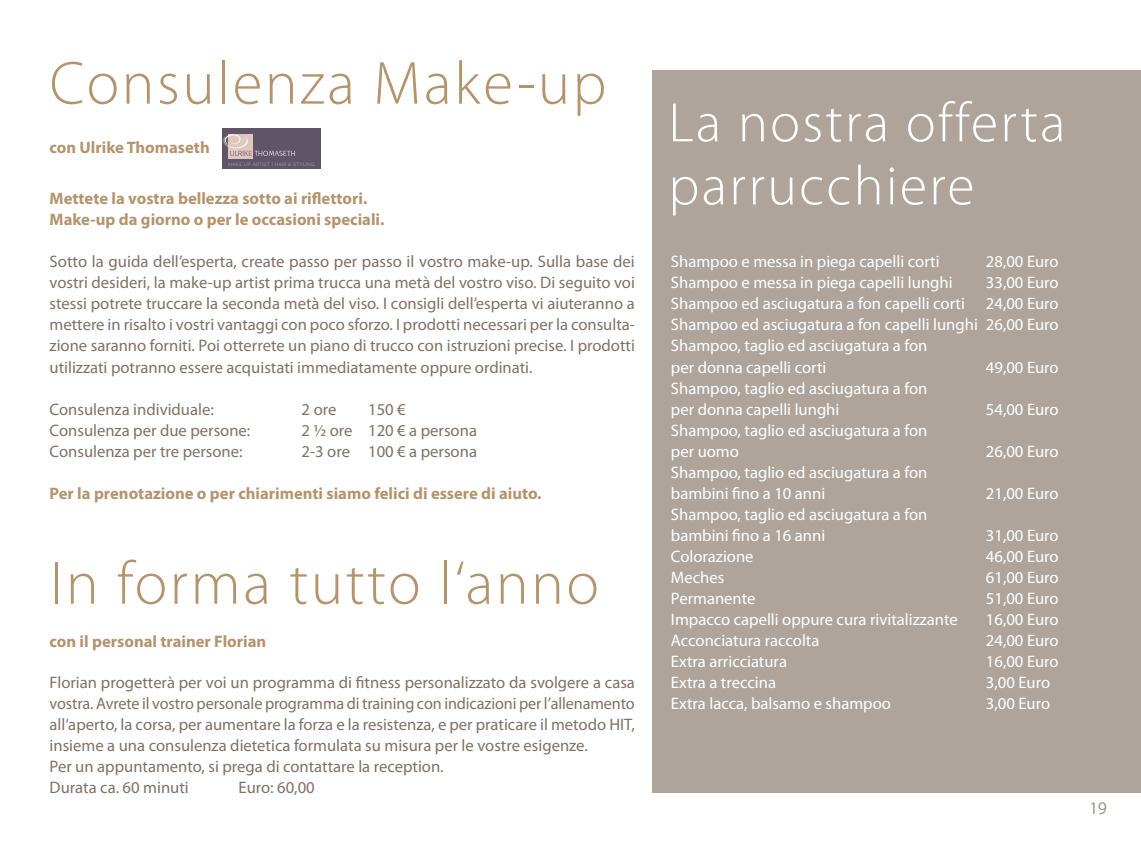
<style>
.page{position:relative;width:1141px;height:844px;background:#fff}
.page>*{position:absolute;margin:0;border:0;box-sizing:border-box;transform-origin:0 0}
.t1{font:300 61.25px "Myriad Pro";letter-spacing:.04em;color:#b4946e}
.t2{font:300 56px/63px "Myriad Pro";letter-spacing:.04em;color:#fff}
.t3{font:300 17.5px "Myriad Pro";color:#a2968d}
.t4{font:16.62px/21px "Myriad Pro";color:#7f7166;text-align:justify}
.t5{font:16.62px/21px "Myriad Pro";color:#fff}
.t6{font:700 16.62px/21px "Myriad Pro";color:#b4946e}
.t7{font:4.9px "Helvetica Neue";letter-spacing:.04em;color:#9b92a3}
</style>
<div class="page">
<div style="left:222px;top:128px;width:99px;height:40px;background:#605468"></div>
<div style="left:228px;top:133px;width:25px;height:25px;background:#e0c7be"></div>
<svg style="left:223px;top:134px;width:72px;height:22px"></svg>
<div style="left:652px;top:71px;width:489px;height:721px;background:#aea49c"></div>
<h1 class="t1" style="left:50px;top:46px;width:558px">Consulenza Make-up</h1>
<p class="t6" style="left:50px;top:136px;width:162px">con Ulrike Thomaseth</p>
<p class="t7" style="left:228px;top:161px;width:88px">MAKE UP ARTIST I HAIR &amp; STYLING</p>
<p class="t6" style="left:50px;top:188px;width:336px">Mettete la vostra bellezza sotto ai riflettori.<br>Make-up da giorno o per le occasioni speciali.</p>
<p class="t4" style="left:50px;top:251px;width:587px">Sotto la guida dell’esperta, create passo per passo il vostro make-up. Sulla base dei vostri desideri, la make-up artist prima trucca una metà del vostro viso. Di seguito voi stessi potrete truccare la seconda metà del viso. I consigli dell’esperta vi aiuteranno a mettere in risalto i vostri vantaggi con poco sforzo. I prodotti necessari per la consulta&shy;zione saranno forniti. Poi otterrete un piano di trucco con istruzioni precise. I prodotti utilizzati potranno essere acquistati immediatamente oppure ordinati.</p>
<p class="t4" style="left:50px;top:398px;width:166px">Consulenza individuale:</p>
<p class="t4" style="left:302px;top:398px;width:36px">2 ore</p>
<p class="t4" style="left:368px;top:398px;width:39px">150 €</p>
<p class="t4" style="left:50px;top:419px;width:202px">Consulenza per due persone:</p>
<p class="t4" style="left:302px;top:419px;width:177px">2 ½ ore 120 € a persona</p>
<p class="t4" style="left:50px;top:440px;width:194px">Consulenza per tre persone:</p>
<p class="t4" style="left:302px;top:440px;width:177px">2-3 ore 100 € a persona</p>
<p class="t6" style="left:50px;top:482px;width:493px">Per la prenotazione o per chiarimenti siamo felici di essere di aiuto.</p>
<h1 class="t1" style="left:50px;top:546px;width:551px">In forma tutto l‘anno</h1>
<p class="t6" style="left:50px;top:630px;width:218px">con il personal trainer Florian</p>
<p class="t4" style="left:50px;top:671px;width:587px;text-align:left">Florian progetterà per voi un programma di fitness personalizzato da svolgere a casa vostra. Avrete il vostro personale programma di training con indicazioni per l’allenamento all‘aperto, la corsa, per aumentare la forza e la resistenza, e per praticare il metodo HIT, insieme a una consulenza dietetica formulata su misura per le vostre esigenze.<br>Per un appuntamento, si prega di contattare la reception.<br>Durata ca. 60 minuti</p>
<p class="t4" style="left:239px;top:776px;width:78px">Euro: 60,00</p>
<h2 class="t2" style="left:668px;top:91px;width:398px">La nostra offerta parrucchiere</h2>
<p class="t5" style="left:671px;top:251px;width:270px">Shampoo e messa in piega capelli corti</p>
<p class="t5" style="left:986px;top:251px;width:74px">28,00 Euro</p>
<p class="t5" style="left:671px;top:272px;width:283px">Shampoo e messa in piega capelli lunghi</p>
<p class="t5" style="left:986px;top:272px;width:74px">33,00 Euro</p>
<p class="t5" style="left:671px;top:293px;width:295px">Shampoo ed asciugatura a fon capelli corti</p>
<p class="t5" style="left:671px;top:293px;width:389px;text-indent:315px">24,00 Euro<br>Shampoo ed asciugatura a fon capelli lunghi 26,00 Euro<br>Shampoo, taglio ed asciugatura a fon<br>per donna capelli corti</p>
<p class="t5" style="left:986px;top:356px;width:74px">49,00 Euro</p>
<p class="t5" style="left:671px;top:377px;width:258px">Shampoo, taglio ed asciugatura a fon per donna capelli lunghi</p>
<p class="t5" style="left:671px;top:419px;width:258px">Shampoo, taglio ed asciugatura a fon per uomo</p>
<p class="t5" style="left:671px;top:461px;width:258px">Shampoo, taglio ed asciugatura a fon bambini fino a 10 anni</p>
<p class="t5" style="left:671px;top:503px;width:258px">Shampoo, taglio ed asciugatura a fon bambini fino a 16 anni</p>
<p class="t5" style="left:986px;top:398px;width:74px">54,00 Euro</p>
<p class="t5" style="left:986px;top:440px;width:74px">26,00 Euro</p>
<p class="t5" style="left:986px;top:482px;width:74px">21,00 Euro</p>
<p class="t5" style="left:986px;top:524px;width:74px">31,00 Euro</p>
<p class="t5" style="left:671px;top:545px;width:84px">Colorazione</p>
<p class="t5" style="left:986px;top:545px;width:74px">46,00 Euro</p>
<p class="t5" style="left:671px;top:566px;width:55px">Meches</p>
<p class="t5" style="left:986px;top:566px;width:74px">61,00 Euro</p>
<p class="t5" style="left:671px;top:587px;width:86px">Permanente</p>
<p class="t5" style="left:986px;top:587px;width:74px">51,00 Euro</p>
<p class="t5" style="left:671px;top:608px;width:288px">Impacco capelli oppure cura rivitalizzante</p>
<p class="t5" style="left:986px;top:608px;width:74px">16,00 Euro</p>
<p class="t5" style="left:671px;top:629px;width:150px">Acconciatura raccolta</p>
<p class="t5" style="left:986px;top:629px;width:74px">24,00 Euro</p>
<p class="t5" style="left:671px;top:650px;width:118px">Extra arricciatura</p>
<p class="t5" style="left:986px;top:650px;width:74px">16,00 Euro</p>
<p class="t5" style="left:671px;top:671px;width:107px">Extra a treccina</p>
<p class="t5" style="left:986px;top:671px;width:66px">3,00 Euro</p>
<p class="t5" style="left:671px;top:692px;width:221px">Extra lacca, balsamo e shampoo</p>
<p class="t5" style="left:986px;top:692px;width:66px">3,00 Euro</p>
<p class="t3" style="left:1090px;top:797px;width:19px">19</p>
</div>
